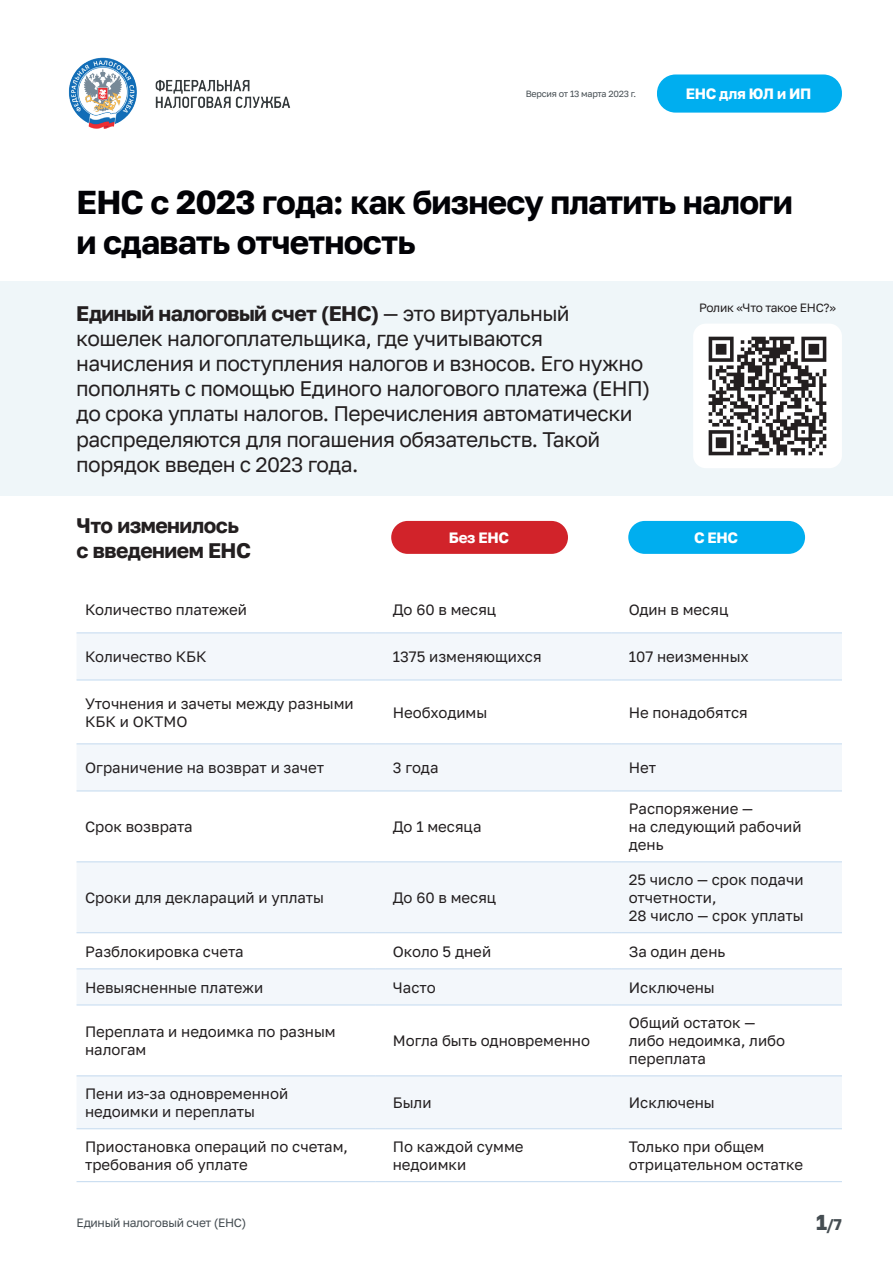
<style>
.page{position:relative;width:893px;height:1263px;background:#fff}
.page>*{position:absolute;margin:0;border:0;box-sizing:border-box;transform-origin:0 0}
.t1{font:700 33px/39.6px "Golos Text";letter-spacing:-.025em;color:#020206}
.t2{font:21px/25.2px "Golos Text";letter-spacing:-.025em;color:#231f20}
.t3{font:700 21px/25.2px "Golos Text";letter-spacing:-.025em;color:#231f20}
.t4{font:700 15.45px "Golos Text";color:#454d52}
.t5{font:15px/18px "Golos Text";color:#231f20}
.t6{font:700 15px "Golos Text";letter-spacing:-.025em;color:#fff}
.t7{font:12px "Golos Text";letter-spacing:-.025em;color:#454d52}
.t8{font:12px "Golos Text";letter-spacing:-.025em;color:#231f20}
.t9{font:9px "Golos Text";letter-spacing:-.025em;color:#454d52}
.s1{font-weight:700}
.s2{font-size:21.45px}
</style>
<div class="page">
<img style="left:69px;top:58px;width:222px;height:71px">
<div style="left:657px;top:74px;width:185px;height:39px;background:#00aeef;border-radius:19px"></div>
<div style="left:0;top:281px;width:893px;height:214px;background:#eff6f9"></div>
<div style="left:391px;top:521px;width:177px;height:33px;background:#d1232a;border-radius:16px"></div>
<div style="left:628px;top:521px;width:177px;height:33px;background:#00aeef;border-radius:16px"></div>
<svg style="left:77px;top:633px;width:765px;height:495px;fill:#f3f7fb"></svg>
<hr style="left:77px;top:632px;width:299px;height:1px;background:#c9ddf1">
<hr style="left:376px;top:632px;width:236px;height:1px;background:#c9ddf1">
<hr style="left:612px;top:632px;width:230px;height:1px;background:#c9ddf1">
<hr style="left:77px;top:679px;width:299px;height:1px;background:#c9ddf1">
<hr style="left:376px;top:679px;width:236px;height:1px;background:#c9ddf1">
<hr style="left:612px;top:679px;width:230px;height:1px;background:#c9ddf1">
<hr style="left:77px;top:743px;width:299px;height:1px;background:#c9ddf1">
<hr style="left:376px;top:743px;width:236px;height:1px;background:#c9ddf1">
<hr style="left:612px;top:743px;width:230px;height:1px;background:#c9ddf1">
<hr style="left:77px;top:790px;width:299px;height:1px;background:#c9ddf1">
<hr style="left:376px;top:790px;width:236px;height:1px;background:#c9ddf1">
<hr style="left:612px;top:790px;width:230px;height:1px;background:#c9ddf1">
<hr style="left:77px;top:861px;width:299px;height:1px;background:#c9ddf1">
<hr style="left:376px;top:861px;width:236px;height:1px;background:#c9ddf1">
<hr style="left:612px;top:861px;width:230px;height:1px;background:#c9ddf1">
<hr style="left:77px;top:932px;width:299px;height:1px;background:#c9ddf1">
<hr style="left:376px;top:932px;width:236px;height:1px;background:#c9ddf1">
<hr style="left:612px;top:932px;width:230px;height:1px;background:#c9ddf1">
<hr style="left:77px;top:968px;width:299px;height:1px;background:#c9ddf1">
<hr style="left:376px;top:968px;width:236px;height:1px;background:#c9ddf1">
<hr style="left:612px;top:968px;width:230px;height:1px;background:#c9ddf1">
<hr style="left:77px;top:1004px;width:299px;height:1px;background:#c9ddf1">
<hr style="left:376px;top:1004px;width:236px;height:1px;background:#c9ddf1">
<hr style="left:612px;top:1004px;width:230px;height:1px;background:#c9ddf1">
<hr style="left:77px;top:1075px;width:299px;height:1px;background:#c9ddf1">
<hr style="left:376px;top:1075px;width:236px;height:1px;background:#c9ddf1">
<hr style="left:612px;top:1075px;width:230px;height:1px;background:#c9ddf1">
<hr style="left:77px;top:1128px;width:299px;height:1px;background:#c9ddf1">
<hr style="left:376px;top:1128px;width:236px;height:1px;background:#c9ddf1">
<hr style="left:612px;top:1128px;width:230px;height:1px;background:#c9ddf1">
<hr style="left:77px;top:1181px;width:299px;height:1px;background:#c9ddf1">
<hr style="left:376px;top:1181px;width:236px;height:1px;background:#c9ddf1">
<hr style="left:612px;top:1181px;width:230px;height:1px;background:#c9ddf1">
<div style="left:693px;top:324px;width:149px;height:144px;background:#fff;border-radius:13px"></div>
<img style="left:708px;top:336px;width:119px;height:120px">
<p class="t9" style="left:526px;top:88px;width:112px">Версия от 13 марта 2023 г.</p>
<p class="t6" style="left:686px;top:85px;width:127px">ЕНС для ЮЛ и ИП</p>
<h1 class="t1" style="left:77px;top:182px;width:718px">ЕНС с 2023 года: как бизнесу платить налоги и сдавать отчетность</h1>
<p class="t2" style="left:76px;top:300px;width:576px"><span class="s1">Единый налоговый счет (ЕНС)</span> — это виртуальный кошелек налогоплательщика, где учитываются начисления и поступления налогов и взносов. Его нужно пополнять с помощью Единого налогового платежа (ЕНП) до срока уплаты налогов. Перечисления автоматически распределяются для погашения обязательств. Такой порядок введен с 2023 года.</p>
<p class="t8" style="left:699px;top:300px;width:138px">Ролик «Что такое ЕНС?»</p>
<h2 class="t3" style="left:77px;top:513px;width:176px">Что изменилось с введением ЕНС</h2>
<p class="t6" style="left:449px;top:529px;width:62px">Без ЕНС</p>
<p class="t6" style="left:694px;top:529px;width:46px">С ЕНС</p>
<p class="t5" style="left:85px;top:601px;width:163px">Количество платежей</p>
<p class="t5" style="left:393px;top:601px;width:105px">До 60 в месяц</p>
<p class="t5" style="left:629px;top:601px;width:101px">Один в месяц</p>
<p class="t5" style="left:85px;top:648px;width:123px">Количество КБК</p>
<p class="t5" style="left:393px;top:648px;width:150px">1375 изменяющихся</p>
<p class="t5" style="left:629px;top:648px;width:121px">107 неизменных</p>
<p class="t5" style="left:85px;top:694px;width:270px">Уточнения и зачеты между разными<br>КБК и ОКТМО</p>
<p class="t5" style="left:393px;top:703px;width:96px">Необходимы</p>
<p class="t5" style="left:629px;top:703px;width:120px">Не понадобятся</p>
<p class="t5" style="left:85px;top:759px;width:241px">Ограничение на возврат и зачет</p>
<p class="t5" style="left:393px;top:759px;width:47px">3 года</p>
<p class="t5" style="left:629px;top:759px;width:29px">Нет</p>
<p class="t5" style="left:85px;top:818px;width:109px">Срок возврата</p>
<p class="t5" style="left:393px;top:818px;width:90px">До 1 месяца</p>
<p class="t5" style="left:85px;top:889px;width:240px">Сроки для деклараций и уплаты</p>
<p class="t5" style="left:393px;top:889px;width:105px">До 60 в месяц</p>
<p class="t5" style="left:629px;top:800px;width:174px">Распоряжение —<br>на следующий рабочий день</p>
<p class="t5" style="left:629px;top:871px;width:176px">25 число — срок подачи отчетности,<br>28 число — срок уплаты</p>
<p class="t5" style="left:85px;top:942px;width:160px">Разблокировка счета</p>
<p class="t5" style="left:393px;top:942px;width:100px">Около 5 дней</p>
<p class="t5" style="left:629px;top:942px;width:98px">За один день</p>
<p class="t5" style="left:85px;top:978px;width:180px">Невыясненные платежи</p>
<p class="t5" style="left:393px;top:978px;width:44px">Часто</p>
<p class="t5" style="left:629px;top:978px;width:87px">Исключены</p>
<p class="t5" style="left:85px;top:1023px;width:252px">Переплата и недоимка по разным налогам</p>
<p class="t5" style="left:393px;top:1032px;width:199px">Могла быть одновременно</p>
<p class="t5" style="left:629px;top:1014px;width:158px">Общий остаток — либо недоимка, либо переплата</p>
<p class="t5" style="left:85px;top:1085px;width:205px">Пени из‑за одновременной недоимки и переплаты</p>
<p class="t5" style="left:393px;top:1094px;width:40px">Были</p>
<p class="t5" style="left:629px;top:1094px;width:87px">Исключены</p>
<p class="t5" style="left:85px;top:1137px;width:265px">Приостановка операций по счетам, требования об уплате</p>
<p class="t5" style="left:393px;top:1137px;width:132px">По каждой сумме недоимки</p>
<p class="t5" style="left:629px;top:1137px;width:176px">Только при общем отрицательном остатке</p>
<p class="t7" style="left:77px;top:1215px;width:171px">Единый налоговый счет (ЕНС)</p>
<p class="t4" style="left:816px;top:1215px;width:27px"><span class="s2">1</span>/7</p>
</div>
